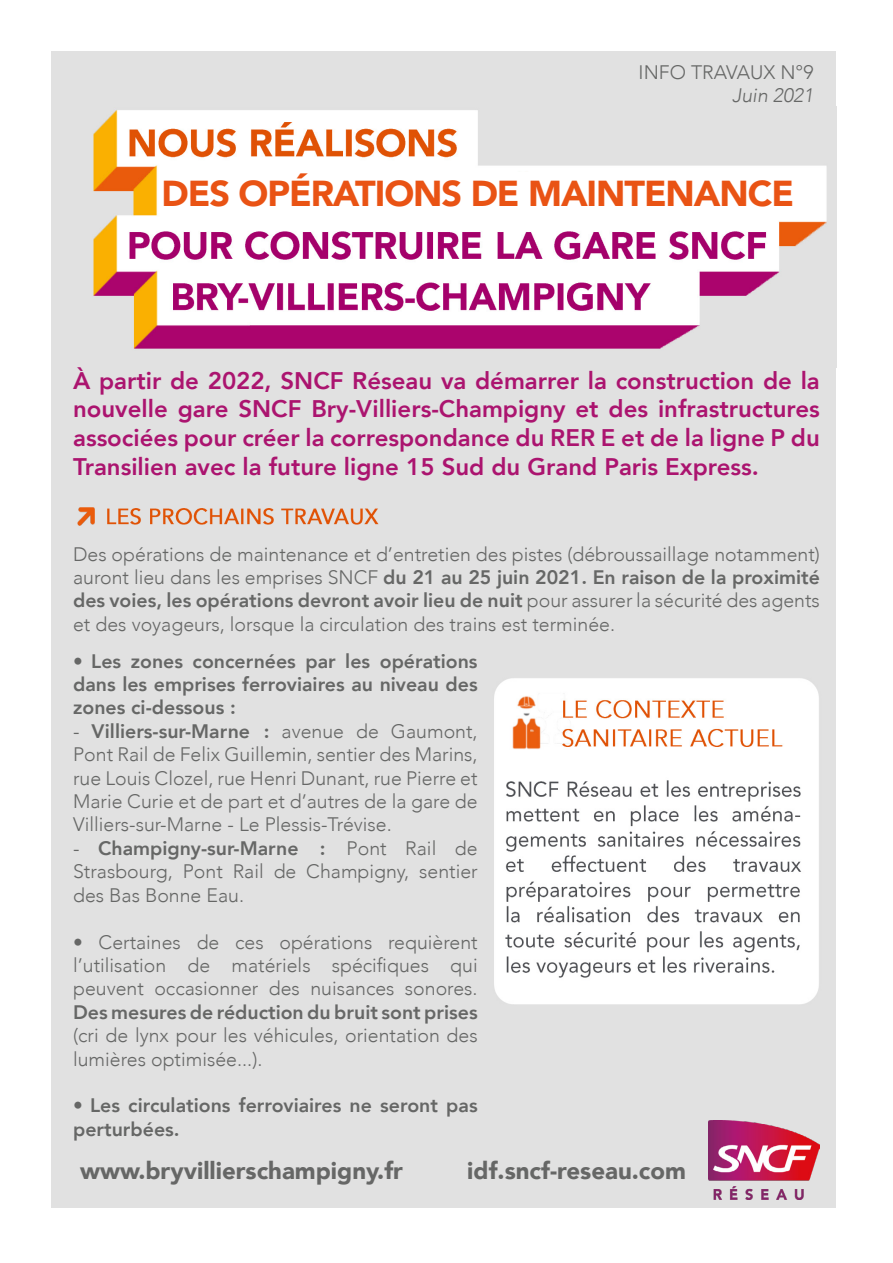
<style>
.page{position:relative;width:893px;height:1263px;background:#fff}
.page>*{position:absolute;margin:0;border:0;box-sizing:border-box;transform-origin:0 0}
.t1{font:900 36px "Avenir";letter-spacing:-.03em;color:#e95314}
.t2{font:800 24px/28.8px "Avenir";color:#ab146f;text-align:justify}
.t3{font:900 24px "Avenir";color:#666766}
.t4{font:300 19.5px/23.4px "Avenir";color:#666766;text-align:justify}
.t5{font:800 19.5px/23.4px "Avenir";color:#666766;text-align:justify}
.t6{font:italic 300 19.5px "Avenir";color:#666766}
.s1{font-weight:800}
.s2{font-weight:300}
</style>
<div class="page">
<div style="left:51px;top:51px;width:785px;height:1156px;background:#e1e1e1"></div>
<img style="left:93px;top:110px;width:734px;height:239px">
<img style="left:77px;top:507px;width:302px;height:19px">
<img style="left:494px;top:678px;width:325px;height:326px">
<img style="left:708px;top:1121px;width:112px;height:78px">
<div style="left:166px;top:172px;width:647px;height:45px;background:#fff"></div>
<p class="t4" style="left:639px;top:60px;width:176px">INFO TRAVAUX N°9</p>
<p class="t6" style="left:732px;top:84px;width:83px">Juin 2021</p>
<h1 class="t1" style="left:162px;top:163px;width:634px">DES OPÉRATIONS DE MAINTENANCE</h1>
<p class="t2" style="left:73px;top:366px;width:748px">À partir de 2022, SNCF Réseau va démarrer la construction de la nouvelle gare SNCF Bry-Villiers-Champigny et des infrastructures associées pour créer la correspondance du RER E et de la ligne P du Transilien avec la future ligne 15 Sud du Grand Paris Express.</p>
<p class="t4" style="left:73px;top:542px;width:748px">Des opérations de maintenance et d’entretien des pistes (débroussaillage notamment) auront lieu dans les emprises SNCF <span class="s1">du 21 au 25 juin 2021. En raison de la proximité des voies, les opérations devront avoir lieu de nuit</span> pour assurer la sécurité des agents et des voyageurs, lorsque la circulation des trains est terminée.</p>
<p class="t5" style="left:73px;top:649px;width:406px"><span class="s2">•</span> Les zones concernées par les opérations dans les emprises ferroviaires au niveau des zones ci-dessous :</p>
<p class="t4" style="left:73px;top:719px;width:406px">- <span class="s1">Villiers-sur-Marne :</span> avenue de Gaumont, Pont Rail de Felix Guillemin, sentier des Marins, rue Louis Clozel, rue Henri Dunant, rue Pierre et Marie Curie et de part et d’autres de la gare de Villiers-sur-Marne - Le Plessis-Trévise.</p>
<p class="t4" style="left:73px;top:836px;width:406px">- <span class="s1">Champigny-sur-Marne :</span> Pont Rail de Strasbourg, Pont Rail de Champigny, sentier des Bas Bonne Eau.</p>
<p class="t4" style="left:73px;top:930px;width:406px">• Certaines de ces opérations requièrent l’utilisation de matériels spécifiques qui peuvent occasionner des nuisances sonores.</p>
<p class="t5" style="left:73px;top:1000px;width:406px">Des mesures de réduction du bruit sont prises</p>
<p class="t4" style="left:73px;top:1024px;width:406px">(cri de lynx pour les véhicules, orientation des lumières optimisée...).</p>
<p class="t5" style="left:73px;top:1094px;width:406px"><span class="s2">•</span> Les circulations ferroviaires ne seront pas perturbées.</p>
<p class="t3" style="left:467px;top:1150px;width:220px">idf.sncf-reseau.com</p>
<p class="t3" style="left:80px;top:1150px;width:324px">www.bryvillierschampigny.fr</p>
</div>
